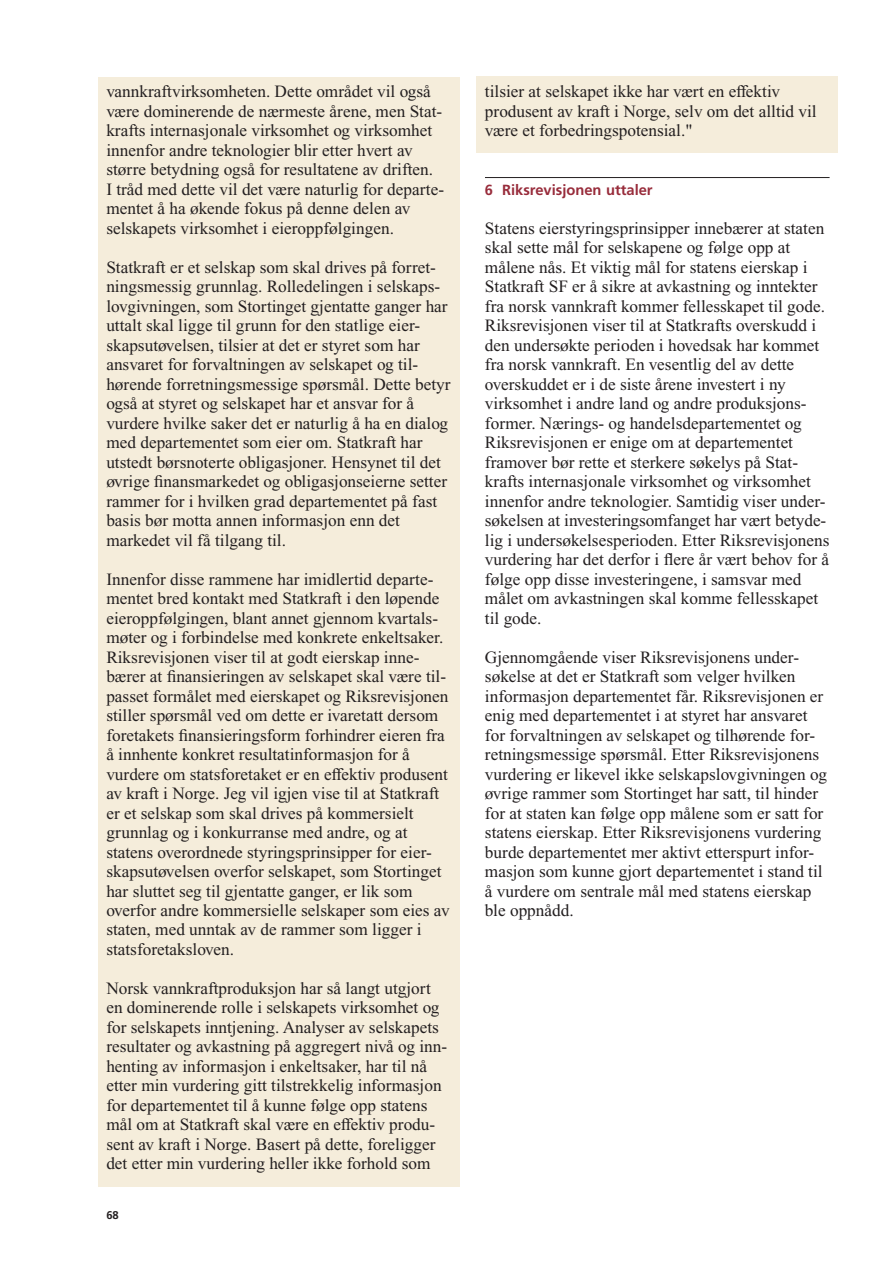
<style>
.page{position:relative;width:893px;height:1263px;background:#fff}
.page>*{position:absolute;margin:0;border:0;box-sizing:border-box;transform-origin:0 0}
.t1{font:17.25px/19.5px "Times New Roman PS Std";color:#231f20}
.t2{font:700 14.7px "Frutiger LT Std";color:#982c3b}
.t3{font:700 11.25px "Frutiger LT Std";color:#231f20}
</style>
<div class="page">
<div style="left:98px;top:77px;width:361px;height:1109px;background:#f5eddb"></div>
<div style="left:476px;top:77px;width:362px;height:76px;background:#f5eddb"></div>
<hr style="left:485px;top:177px;width:344px;height:1px;background:#231f20">
<p class="t1" style="left:106px;top:83px;width:339px">vannkraftvirksomheten. Dette området vil også være dominerende de nærmeste årene, men Stat&shy;krafts internasjonale virksomhet og virksomhet innenfor andre teknologier blir etter hvert av større betydning også for resultatene av driften.<br>I tråd med dette vil det være naturlig for departe&shy;mentet å ha økende fokus på denne delen av selskapets virksomhet i eieroppfølgingen.</p>
<p class="t1" style="left:106px;top:259px;width:346px">Statkraft er et selskap som skal drives på forret&shy;ningsmessig grunnlag. Rolledelingen i selskaps&shy;lovgivningen, som Stortinget gjentatte ganger har uttalt skal ligge til grunn for den statlige eier&shy;skapsutøvelsen, tilsier at det er styret som har ansvaret for forvaltningen av selskapet og til&shy;hørende forretningsmessige spørsmål. Dette betyr også at styret og selskapet har et ansvar for å vurdere hvilke saker det er naturlig å ha en dialog med departementet som eier om. Statkraft har utstedt børsnoterte obligasjoner. Hensynet til det øvrige finansmarkedet og obligasjonseierne setter rammer for i hvilken grad departementet på fast basis bør motta annen informasjon enn det markedet vil få tilgang til.</p>
<p class="t1" style="left:106px;top:571px;width:345px">Innenfor disse rammene har imidlertid departe&shy;mentet bred kontakt med Statkraft i den løpende eieroppfølgingen, blant annet gjennom kvartals&shy;møter og i forbindelse med konkrete enkeltsaker.<br>Riksrevisjonen viser til at godt eierskap inne&shy;bærer at finansieringen av selskapet skal være til&shy;passet formålet med eierskapet og Riksrevisjonen stiller spørsmål ved om dette er ivaretatt dersom foretakets finansieringsform forhindrer eieren fra å innhente konkret resultatinformasjon for å vurdere om statsforetaket er en effektiv produsent av kraft i Norge. Jeg vil igjen vise til at Statkraft er et selskap som skal drives på kommersielt grunnlag og i konkurranse med andre, og at statens overordnede styringsprinsipper for eier&shy;skapsutøvelsen overfor selskapet, som Stortinget har sluttet seg til gjentatte ganger, er lik som overfor andre kommersielle selskaper som eies av staten, med unntak av de rammer som ligger i statsforetaksloven.</p>
<p class="t1" style="left:106px;top:980px;width:342px">Norsk vannkraftproduksjon har så langt utgjort en dominerende rolle i selskapets virksomhet og for selskapets inntjening. Analyser av selskapets resultater og avkastning på aggregert nivå og inn&shy;henting av informasjon i enkeltsaker, har til nå etter min vurdering gitt tilstrekkelig informasjon for departementet til å kunne følge opp statens mål om at Statkraft skal være en effektiv produ&shy;sent av kraft i Norge. Basert på dette, foreligger det etter min vurdering heller ikke forhold som</p>
<p class="t3" style="left:106px;top:1211px;width:14px">68</p>
<p class="t1" style="left:485px;top:83px;width:333px">tilsier at selskapet ikke har vært en effektiv produsent av kraft i Norge, selv om det alltid vil være et forbedringspotensial."</p>
<p class="t2" style="left:485px;top:184px;width:169px">6 Riksrevisjonen uttaler</p>
<p class="t1" style="left:485px;top:220px;width:346px">Statens eierstyringsprinsipper innebærer at staten skal sette mål for selskapene og følge opp at målene nås. Et viktig mål for statens eierskap i Statkraft SF er å sikre at avkastning og inntekter fra norsk vannkraft kommer fellesskapet til gode.<br>Riksrevisjonen viser til at Statkrafts overskudd i den undersøkte perioden i hovedsak har kommet fra norsk vannkraft. En vesentlig del av dette overskuddet er i de siste årene investert i ny virksomhet i andre land og andre produksjons&shy;former. Nærings- og handelsdepartementet og Riksrevisjonen er enige om at departementet framover bør rette et sterkere søkelys på Stat&shy;krafts internasjonale virksomhet og virksomhet innenfor andre teknologier. Samtidig viser under&shy;søkelsen at investeringsomfanget har vært betyde&shy;lig i undersøkelsesperioden. Etter Riksrevisjonens vurdering har det derfor i flere år vært behov for å følge opp disse investeringene, i samsvar med målet om avkastningen skal komme fellesskapet til gode.</p>
<p class="t1" style="left:485px;top:649px;width:343px">Gjennomgående viser Riksrevisjonens under&shy;søkelse at det er Statkraft som velger hvilken informasjon departementet får. Riksrevisjonen er enig med departementet i at styret har ansvaret for forvaltningen av selskapet og tilhørende for&shy;retningsmessige spørsmål. Etter Riksrevisjonens vurdering er likevel ikke selskapslovgivningen og øvrige rammer som Stortinget har satt, til hinder for at staten kan følge opp målene som er satt for statens eierskap. Etter Riksrevisjonens vurdering burde departementet mer aktivt etterspurt infor&shy;masjon som kunne gjort departementet i stand til å vurdere om sentrale mål med statens eierskap ble oppnådd.</p>
</div>
